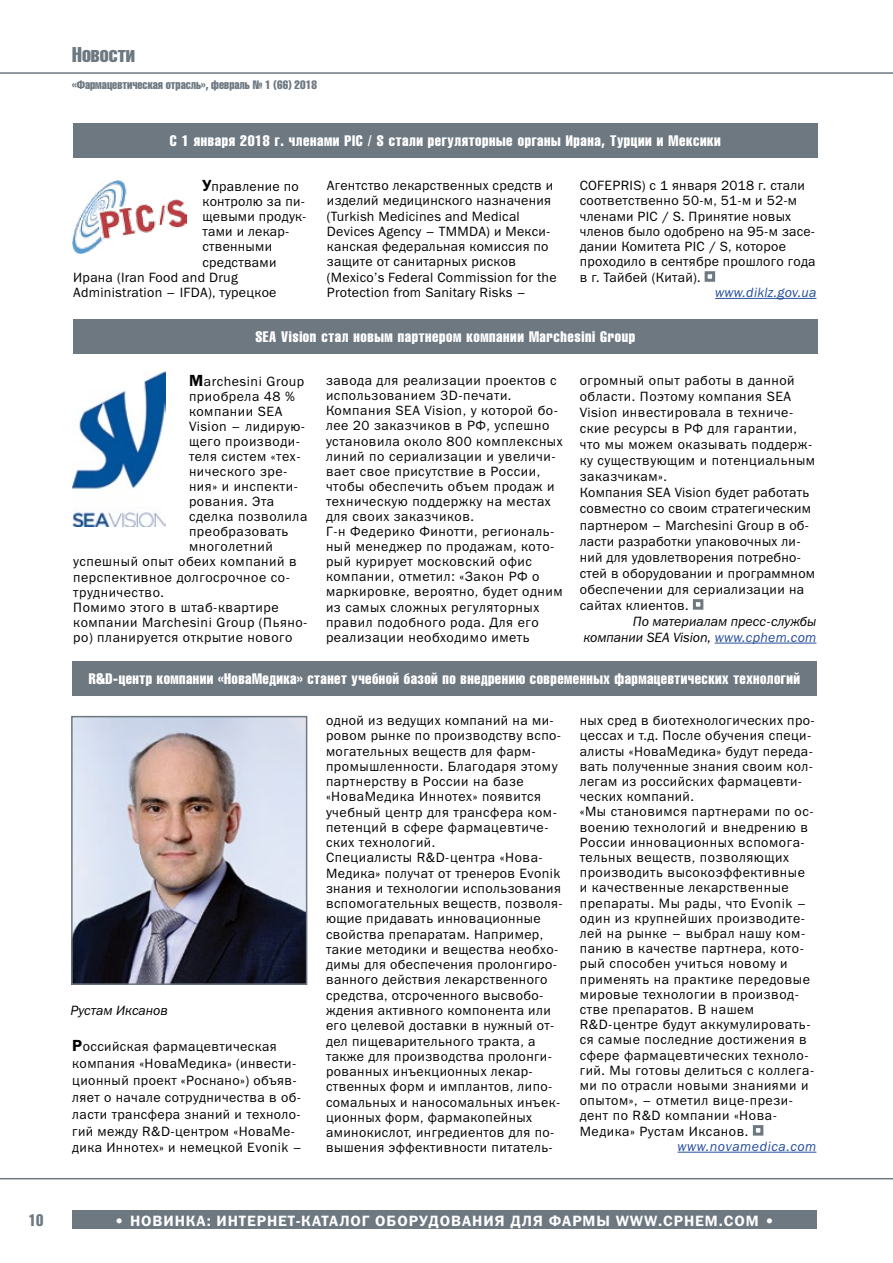
<style>
.page{position:relative;width:893px;height:1263px;background:#fff}
.page>*{position:absolute;margin:0;border:0;box-sizing:border-box;transform-origin:0 0}
.t1{font:21px "Helios Compressed";color:#6d7881}
.t2{font:16.5px "Helios Compressed";color:#6d7881;scale:.95 1}
.t3{font:15px "Helios Compressed";letter-spacing:.04em;color:#fff}
.t4{font:15px "Franklin Gothic Demi C";letter-spacing:.06em;color:#fff}
.t5{font:13.5px/15.1px "Franklin Gothic Book C";letter-spacing:.03em;color:#000}
.t6{font:italic 13.5px/16px "Franklin Gothic Book C";color:#000;text-align:right}
.t7{font:italic 13.5px "Franklin Gothic Book C";letter-spacing:.04em;color:#264e9d}
.t8{font:italic 13.5px "Franklin Gothic Book C";letter-spacing:.02em;color:#264e9d}
.t9{font:12px "Helios Compressed";color:#6d7881}
.s1{font-family:"Franklin Gothic";font-weight:600;font-size:16.5px}
.s2{color:#264e9d}
</style>
<div class="page">
<hr style="left:0;top:1178px;width:893px;height:1px;background:#6d7881">
<hr style="left:0;top:72px;width:893px;height:2px;background:#6d7881">
<div style="left:73px;top:123px;width:744px;height:34px;background:#6d7881"></div>
<div style="left:72px;top:662px;width:744px;height:34px;background:#6d7881"></div>
<div style="left:73px;top:320px;width:744px;height:34px;background:#6d7881"></div>
<img style="left:74px;top:719px;width:230px;height:263px">
<div style="left:71px;top:716px;width:236px;height:269px;border:2px solid #6d7881"></div>
<hr style="left:715px;top:298px;width:101px;height:1px;background:#264e9d">
<div style="left:705px;top:271px;width:10px;height:11px;border:3px solid #6d7881"></div>
<hr style="left:715px;top:643px;width:101px;height:1px;background:#264e9d">
<div style="left:693px;top:599px;width:10px;height:11px;border:3px solid #6d7881"></div>
<img style="left:72px;top:180px;width:114px;height:74px">
<img style="left:72px;top:372px;width:94px;height:155px">
<hr style="left:677px;top:1152px;width:139px;height:1px;background:#264e9d">
<div style="left:753px;top:1125px;width:10px;height:10px;border:3px solid #6d7881"></div>
<div style="left:72px;top:1210px;width:744px;height:19px;background:#6d7881"></div>
<p class="t2" style="left:29px;top:1210px;width:17px">10</p>
<h1 class="t1" style="left:72px;top:42px;width:64px">Новости</h1>
<p class="t9" style="left:72px;top:77px;width:246px">«Фармацевтическая отрасль», февраль № 1 (66) 2018</p>
<p class="t3" style="left:170px;top:132px;width:552px">С 1 января 2018 г. членами PIC / S стали регуляторные органы Ирана, Турции и Мексики</p>
<p class="t5" style="left:202px;top:178px;width:98px"><span class="s1">У</span>правление по</p>
<p class="t5" style="left:202px;top:194px;width:104px">контролю за пи-</p>
<p class="t5" style="left:202px;top:209px;width:105px">щевыми продук-</p>
<p class="t5" style="left:202px;top:224px;width:88px">тами и лекар-</p>
<p class="t5" style="left:202px;top:239px;width:71px">ственными</p>
<p class="t5" style="left:202px;top:254px;width:75px">средствами</p>
<p class="t5" style="left:73px;top:269px;width:166px">Ирана (Iran Food and Drug</p>
<p class="t5" style="left:73px;top:285px;width:205px">Administration – IFDA), турецкое</p>
<p class="t5" style="left:327px;top:178px;width:231px">Агентство лекарственных средств и изделий медицинского назначения (Turkish Medicines and Medical Devices Agency – TMMDA) и Мекси&shy;канская федеральная комиссия по защите от санитарных рисков (Mexico’s Federal Commission for the Protection from Sanitary Risks –</p>
<p class="t5" style="left:580px;top:178px;width:237px">COFEPRIS) с 1 января 2018 г. стали соответственно 50-м, 51-м и 52-м членами PIC / S. Принятие новых членов было одобрено на 95-м засе&shy;дании Комитета PIC / S, которое проходило в сентябре прошлого года в г. Тайбей (Китай).</p>
<p class="t8" style="left:715px;top:285px;width:103px">www.diklz.gov.ua</p>
<p class="t3" style="left:255px;top:328px;width:381px">SEA Vision стал новым партнером компании Marchesini Group</p>
<p class="t5" style="left:189px;top:373px;width:117px"><span class="s1">M</span>archesini Group</p>
<p class="t5" style="left:189px;top:388px;width:107px">приобрела 48 %</p>
<p class="t5" style="left:189px;top:404px;width:95px">компании SEA</p>
<p class="t5" style="left:189px;top:419px;width:118px">Vision – лидирую-</p>
<p class="t5" style="left:189px;top:434px;width:113px">щего производи-</p>
<p class="t5" style="left:189px;top:449px;width:113px">теля систем «тех-</p>
<p class="t5" style="left:189px;top:464px;width:100px">нического зре-</p>
<p class="t5" style="left:189px;top:479px;width:110px">ния» и инспекти-</p>
<p class="t5" style="left:189px;top:494px;width:87px">рования. Эта</p>
<p class="t5" style="left:189px;top:509px;width:120px">сделка позволила</p>
<p class="t5" style="left:189px;top:524px;width:101px">преобразовать</p>
<p class="t5" style="left:189px;top:539px;width:85px">многолетний</p>
<p class="t5" style="left:73px;top:554px;width:225px">успешный опыт обеих компаний в</p>
<p class="t5" style="left:73px;top:569px;width:218px">перспективное долгосрочное со-</p>
<p class="t5" style="left:73px;top:584px;width:92px">трудничество.</p>
<p class="t5" style="left:73px;top:599px;width:207px">Помимо этого в штаб-квартире</p>
<p class="t5" style="left:73px;top:614px;width:236px">компании Marchesini Group (Пьяно-</p>
<p class="t5" style="left:73px;top:629px;width:221px">ро) планируется открытие нового</p>
<p class="t5" style="left:326px;top:373px;width:238px">завода для реализации проектов с использованием 3D-печати.<br>Компания SEA Vision, у которой бо&shy;лее 20 заказчиков в РФ, успешно установила около 800 комплексных линий по сериализации и увеличи&shy;вает свое присутствие в России, чтобы обеспечить объем продаж и техническую поддержку на местах для своих заказчиков.<br>Г-н Федерико Финотти, региональ&shy;ный менеджер по продажам, кото&shy;рый курирует московский офис компании, отметил: «Закон РФ о маркировке, вероятно, будет одним из самых сложных регуляторных правил подобного рода. Для его реализации необходимо иметь</p>
<p class="t5" style="left:580px;top:372px;width:237px;line-height:16px">огромный опыт работы в данной области. Поэтому компания SEA<br>Vision инвестировала в техниче&shy;ские ресурсы в РФ для гарантии, что мы можем оказывать поддерж&shy;ку существующим и потенциальным заказчикам».<br>Компания SEA Vision будет работать совместно со своим стратегическим партнером – Marchesini Group в об&shy;ласти разработки упаковочных ли&shy;ний для удовлетворения потребно&shy;стей в оборудовании и программном обеспечении для сериализации на сайтах клиентов.</p>
<p class="t6" style="left:583px;top:613px;width:235px">По материалам пресс-службы компании SEA Vision, <span class="s2">www.cphem.com</span></p>
<p class="t3" style="left:89px;top:670px;width:713px">R&amp;D-центр компании «НоваМедика» станет учебной базой по внедрению современных фармацевтических технологий</p>
<p class="t6" style="left:71px;top:1002px;width:99px">Рустам Иксанов</p>
<p class="t5" style="left:72px;top:1038px;width:231px;line-height:16.8px"><span class="s1">Р</span>оссийская фармацевтическая компания «НоваМедика» (инвести&shy;ционный проект «Роснано») объяв&shy;ляет о начале сотрудничества в об&shy;ласти трансфера знаний и техноло&shy;гий между R&amp;D-центром «НоваМе&shy;дика Иннотех» и немецкой Evonik –</p>
<p class="t5" style="left:326px;top:713px;width:238px">одной из ведущих компаний на ми&shy;ровом рынке по производству вспо&shy;могательных веществ для фарм&shy;промышленности. Благодаря этому партнерству в России на базе «НоваМедика Иннотех» появится учебный центр для трансфера ком&shy;петенций в сфере фармацевтиче&shy;ских технологий.<br>Специалисты R&amp;D-центра «Нова-<br>Медика» получат от тренеров Evonik знания и технологии использования вспомогательных веществ, позволя&shy;ющие придавать инновационные свойства препаратам. Например, такие методики и вещества необхо&shy;димы для обеспечения пролонгиро&shy;ванного действия лекарственного средства, отсроченного высвобо&shy;ждения активного компонента или его целевой доставки в нужный от&shy;дел пищеварительного тракта, а также для производства пролонги&shy;рованных инъекционных лекар&shy;ственных форм и имплантов, липо&shy;сомальных и наносомальных инъек&shy;ционных форм, фармакопейных аминокислот, ингредиентов для по&shy;вышения эффективности питатель-</p>
<p class="t5" style="left:580px;top:713px;width:237px">ных сред в биотехнологических про&shy;цессах и т.д. После обучения специ&shy;алисты «НоваМедика» будут переда&shy;вать полученные знания своим кол&shy;легам из российских фармацевти&shy;ческих компаний.<br>«Мы становимся партнерами по ос&shy;воению технологий и внедрению в<br>России инновационных вспомога&shy;тельных веществ, позволяющих производить высокоэффективные и качественные лекарственные препараты. Мы рады, что Evonik – один из крупнейших производите&shy;лей на рынке – выбрал нашу ком&shy;панию в качестве партнера, кото&shy;рый способен учиться новому и применять на практике передовые мировые технологии в производ&shy;стве препаратов. В нашем<br>R&amp;D-центре будут аккумулировать&shy;ся самые последние достижения в сфере фармацевтических техноло&shy;гий. Мы готовы делиться с коллега&shy;ми по отрасли новыми знаниями и опытом», – отметил вице-прези&shy;дент по R&amp;D компании «Нова-<br>Медика» Рустам Иксанов.</p>
<p class="t7" style="left:677px;top:1139px;width:140px">www.novamedica.com</p>
<p class="t4" style="left:114px;top:1212px;width:662px">• НОВИНКА: ИНТЕРНЕТ-КАТАЛОГ ОБОРУДОВАНИЯ ДЛЯ ФАРМЫ WWW.CPHEM.COM •</p>
</div>
